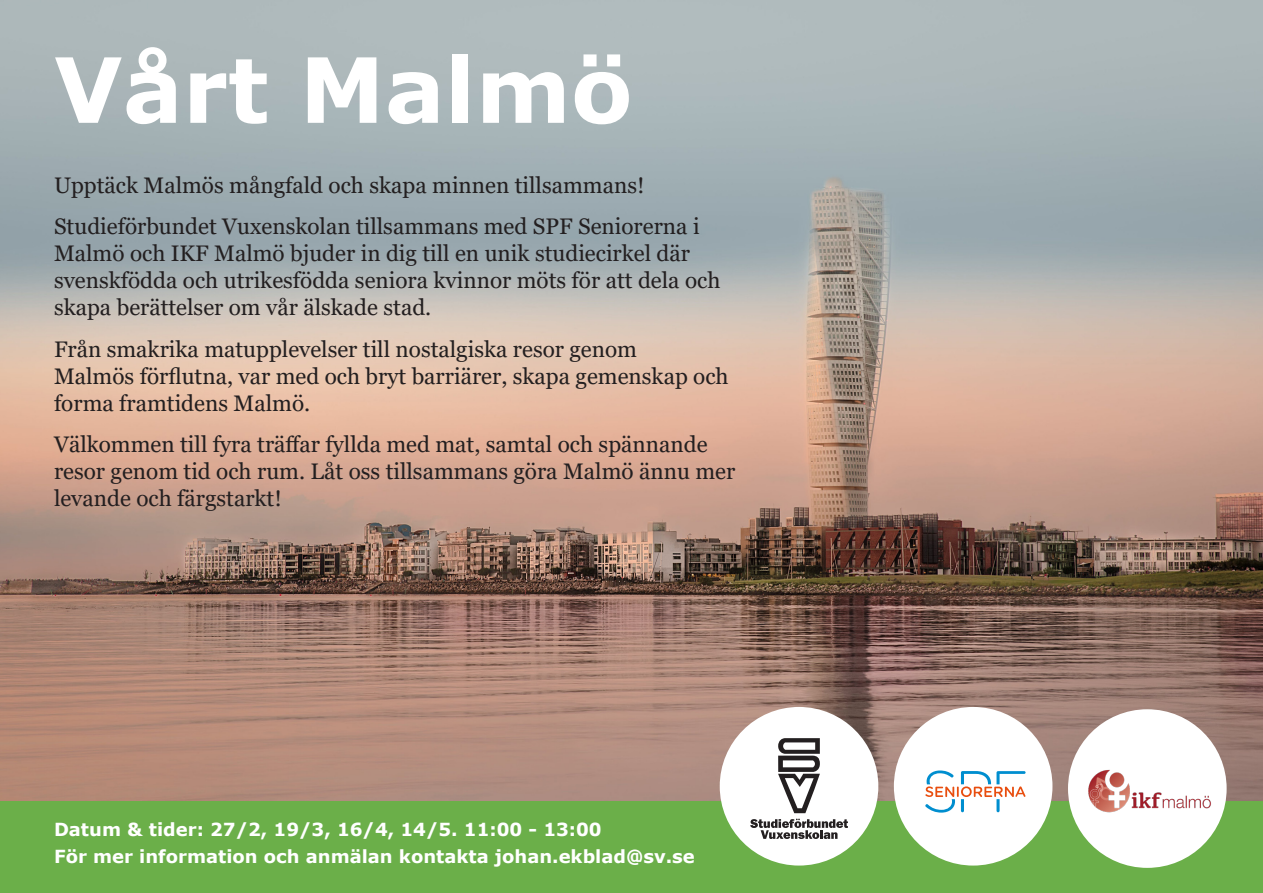
<style>
.page{position:relative;width:1263px;height:893px;background:#fff}
.page>*{position:absolute;margin:0;border:0;box-sizing:border-box;transform-origin:0 0}
.t1{font:700 90px "Verdana";color:#fff}
.t2{font:22.5px/27px "Georgia";color:#231f20}
.t3{font:700 18px "Verdana";color:#fff}
</style>
<div class="page">
<img style="left:0;top:0;width:1263px;height:801px">
<div style="left:0;top:801px;width:1263px;height:92px;background:#6baf49"></div>
<div style="left:894px;top:707px;width:158px;height:158px;background:#fff;border-radius:50%"></div>
<div style="left:720px;top:707px;width:158px;height:158px;background:#fff;border-radius:50%"></div>
<div style="left:1068px;top:709px;width:158px;height:159px;background:#fff;border-radius:50%"></div>
<svg style="left:925px;top:770px;width:100px;height:43px"></svg>
<img style="left:1088px;top:769px;width:123px;height:44px">
<svg style="left:778px;top:738px;width:42px;height:75px"></svg>
<svg style="left:750px;top:819px;width:98px;height:20px"></svg>
<p class="t1" style="left:54px;top:26px;width:580px">Vårt Malmö</p>
<p class="t2" style="left:54px;top:172px;width:592px">Upptäck Malmös mångfald och skapa minnen tillsammans!</p>
<p class="t2" style="left:54px;top:213px;width:647px">Studieförbundet Vuxenskolan tillsammans med SPF Seniorerna i</p>
<p class="t2" style="left:54px;top:240px;width:638px">Malmö och IKF Malmö bjuder in dig till en unik studiecirkel där</p>
<p class="t2" style="left:54px;top:267px;width:668px">svenskfödda och utrikesfödda seniora kvinnor möts för att dela och</p>
<p class="t2" style="left:54px;top:294px;width:379px">skapa berättelser om vår älskade stad.</p>
<p class="t2" style="left:54px;top:336px;width:584px">Från smakrika matupplevelser till nostalgiska resor genom</p>
<p class="t2" style="left:54px;top:363px;width:676px">Malmös förflutna, var med och bryt barriärer, skapa gemenskap och forma framtidens Malmö.</p>
<p class="t2" style="left:54px;top:431px;width:683px">Välkommen till fyra träffar fyllda med mat, samtal och spännande resor genom tid och rum. Låt oss tillsammans göra Malmö ännu mer levande och färgstarkt!</p>
<p class="t3" style="left:54px;top:817px;width:549px">Datum &amp; tider: 27/2, 19/3, 16/4, 14/5. 11:00 - 13:00</p>
<p class="t3" style="left:54px;top:844px;width:642px">För mer information och anmälan kontakta johan.ekblad@sv.se</p>
</div>
